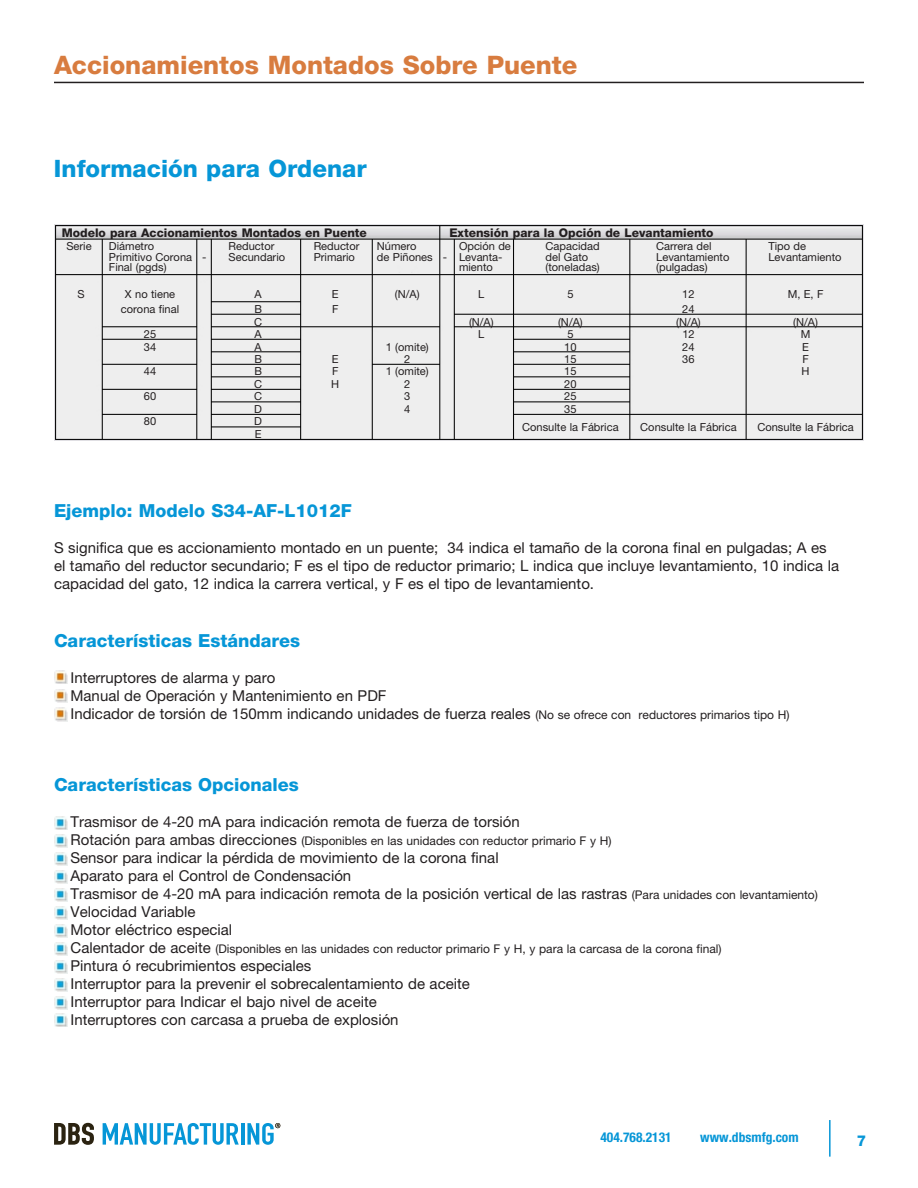
<style>
.page{position:relative;width:918px;height:1188px;background:#fff}
.page>*{position:absolute;margin:0;border:0;box-sizing:border-box;transform-origin:0 0}
.t1{font:800 25.5px "Helvetica Neue";color:#d87c3f}
.t2{font:800 24px "Helvetica Neue";color:#0696d7}
.t3{font:800 18px "Helvetica Neue";color:#0696d7}
.t4{font:15px/18px "Helvetica Neue";color:#231f20}
.t5{font:800 15px "Helvetica Neue";color:#0696d7}
.t6{font:700 condensed 13.5px "Helvetica Neue";color:#0696d7}
.t7{font:12px "Helvetica Neue";color:#231f20}
.copy{font:800 12px "Helvetica Neue";color:#231f20}
.copy-2{font:11.1px "Helvetica Neue";color:#231f20}
.s1{font-size:12px}
.s2{font-size:15px}
</style>
<div class="page">
<img style="left:54px;top:224px;width:810px;height:216px">
<svg style="left:54px;top:671px;width:13px;height:13px"></svg>
<svg style="left:54px;top:708px;width:13px;height:13px"></svg>
<img style="left:54px;top:689px;width:13px;height:14px">
<svg style="left:54px;top:817px;width:13px;height:13px"></svg>
<img style="left:54px;top:852px;width:13px;height:14px">
<img style="left:54px;top:834px;width:13px;height:14px">
<img style="left:54px;top:870px;width:13px;height:14px">
<hr style="left:54px;top:82px;width:810px;height:1px;background:#231f20">
<hr style="left:829px;top:1120px;width:2px;height:37px;background:#0696d7">
<svg style="left:54px;top:1123px;width:40px;height:22px"></svg>
<svg style="left:103px;top:1123px;width:136px;height:22px"></svg>
<hr style="left:241px;top:1123px;width:3px;height:22px;background:#0696d7">
<svg style="left:247px;top:1123px;width:33px;height:22px"></svg>
<svg style="left:54px;top:888px;width:13px;height:139px"></svg>
<p class="t1" style="left:54px;top:49px;width:525px">Accionamientos Montados Sobre Puente</p>
<p class="t2" style="left:54px;top:154px;width:314px">Información para Ordenar</p>
<p class="copy" style="left:62px;top:226px;width:307px">Modelo para Accionamientos Montados en Puente</p>
<p class="copy" style="left:449px;top:226px;width:266px">Extensión para la Opción de Levantamiento</p>
<p class="copy-2" style="left:66px;top:240px;width:27px">Serie</p>
<p class="copy-2" style="left:109px;top:240px;width:47px">Diámetro</p>
<p class="copy-2" style="left:229px;top:240px;width:47px">Reductor</p>
<p class="copy-2" style="left:314px;top:240px;width:47px">Reductor</p>
<p class="copy-2" style="left:377px;top:240px;width:41px">Número</p>
<p class="copy-2" style="left:459px;top:240px;width:53px">Opción de</p>
<p class="copy-2" style="left:546px;top:240px;width:56px">Capacidad</p>
<p class="copy-2" style="left:656px;top:240px;width:57px">Carrera del</p>
<p class="copy-2" style="left:768px;top:240px;width:39px">Tipo de</p>
<p class="copy-2" style="left:109px;top:250px;width:99px">Primitivo Corona -</p>
<p class="copy-2" style="left:229px;top:250px;width:58px">Secundario</p>
<p class="copy-2" style="left:314px;top:250px;width:43px">Primario</p>
<p class="copy-2" style="left:377px;top:250px;width:127px">de Piñones - Levanta-</p>
<p class="copy-2" style="left:546px;top:250px;width:44px">del Gato</p>
<p class="copy-2" style="left:656px;top:250px;width:75px">Levantamiento</p>
<p class="copy-2" style="left:768px;top:250px;width:75px">Levantamiento</p>
<p class="copy-2" style="left:109px;top:261px;width:59px">Final (pgds)</p>
<p class="copy-2" style="left:459px;top:261px;width:35px">miento</p>
<p class="copy-2" style="left:546px;top:261px;width:56px">(toneladas)</p>
<p class="copy-2" style="left:656px;top:261px;width:53px">(pulgadas)</p>
<p class="copy-2" style="left:77px;top:288px;width:9px">S</p>
<p class="copy-2" style="left:125px;top:288px;width:52px">X no tiene</p>
<p class="copy-2" style="left:255px;top:288px;width:9px">A</p>
<p class="copy-2" style="left:332px;top:288px;width:8px">E</p>
<p class="copy-2" style="left:395px;top:288px;width:26px">(N/A)</p>
<p class="copy-2" style="left:478px;top:288px;width:8px">L</p>
<p class="copy-2" style="left:567px;top:288px;width:8px">5</p>
<p class="copy-2" style="left:682px;top:288px;width:14px">12</p>
<p class="copy-2" style="left:788px;top:288px;width:37px">M, E, F</p>
<p class="copy-2" style="left:121px;top:303px;width:60px">corona final</p>
<p class="copy-2" style="left:254px;top:303px;width:9px">B</p>
<p class="copy-2" style="left:332px;top:303px;width:8px">F</p>
<p class="copy-2" style="left:682px;top:303px;width:14px">24</p>
<p class="copy-2" style="left:254px;top:315px;width:10px">C</p>
<p class="copy-2" style="left:469px;top:315px;width:26px">(N/A)</p>
<p class="copy-2" style="left:558px;top:315px;width:26px">(N/A)</p>
<p class="copy-2" style="left:676px;top:315px;width:26px">(N/A)</p>
<p class="copy-2" style="left:793px;top:315px;width:26px">(N/A)</p>
<p class="copy-2" style="left:144px;top:328px;width:14px">25</p>
<p class="copy-2" style="left:255px;top:328px;width:9px">A</p>
<p class="copy-2" style="left:478px;top:328px;width:8px">L</p>
<p class="copy-2" style="left:567px;top:328px;width:8px">5</p>
<p class="copy-2" style="left:682px;top:328px;width:14px">12</p>
<p class="copy-2" style="left:801px;top:328px;width:11px">M</p>
<p class="copy-2" style="left:144px;top:340px;width:14px">34</p>
<p class="copy-2" style="left:255px;top:340px;width:9px">A</p>
<p class="copy-2" style="left:386px;top:340px;width:45px">1 (omite)</p>
<p class="copy-2" style="left:564px;top:340px;width:14px">10</p>
<p class="copy-2" style="left:682px;top:340px;width:14px">24</p>
<p class="copy-2" style="left:802px;top:340px;width:8px">E</p>
<p class="copy-2" style="left:254px;top:352px;width:9px">B</p>
<p class="copy-2" style="left:332px;top:352px;width:8px">E</p>
<p class="copy-2" style="left:404px;top:352px;width:8px">2</p>
<p class="copy-2" style="left:564px;top:352px;width:14px">15</p>
<p class="copy-2" style="left:682px;top:352px;width:14px">36</p>
<p class="copy-2" style="left:802px;top:352px;width:8px">F</p>
<p class="copy-2" style="left:144px;top:365px;width:14px">44</p>
<p class="copy-2" style="left:254px;top:365px;width:9px">B</p>
<p class="copy-2" style="left:332px;top:365px;width:8px">F</p>
<p class="copy-2" style="left:386px;top:365px;width:45px">1 (omite)</p>
<p class="copy-2" style="left:564px;top:365px;width:14px">15</p>
<p class="copy-2" style="left:802px;top:365px;width:10px">H</p>
<p class="copy-2" style="left:254px;top:377px;width:10px">C</p>
<p class="copy-2" style="left:331px;top:377px;width:10px">H</p>
<p class="copy-2" style="left:404px;top:377px;width:8px">2</p>
<p class="copy-2" style="left:564px;top:377px;width:14px">20</p>
<p class="copy-2" style="left:144px;top:390px;width:14px">60</p>
<p class="copy-2" style="left:254px;top:390px;width:10px">C</p>
<p class="copy-2" style="left:404px;top:390px;width:8px">3</p>
<p class="copy-2" style="left:564px;top:390px;width:14px">25</p>
<p class="copy-2" style="left:254px;top:402px;width:9px">D</p>
<p class="copy-2" style="left:404px;top:402px;width:8px">4</p>
<p class="copy-2" style="left:564px;top:402px;width:14px">35</p>
<p class="copy-2" style="left:144px;top:414px;width:14px">80</p>
<p class="copy-2" style="left:254px;top:414px;width:9px">D</p>
<p class="copy-2" style="left:255px;top:428px;width:8px">E</p>
<p class="copy-2" style="left:522px;top:420px;width:98px">Consulte la Fábrica</p>
<p class="copy-2" style="left:640px;top:420px;width:98px">Consulte la Fábrica</p>
<p class="copy-2" style="left:757px;top:420px;width:98px">Consulte la Fábrica</p>
<p class="t3" style="left:54px;top:500px;width:299px">Ejemplo: Modelo S34-AF-L1012F</p>
<p class="t4" style="left:54px;top:539px;width:787px">S significa que es accionamiento montado en un puente; 34 indica el tamaño de la corona final en pulgadas; A es el tamaño del reductor secundario; F es el tipo de reductor primario; L indica que incluye levantamiento, 10 indica la capacidad del gato, 12 indica la carrera vertical, y F es el tipo de levantamiento.</p>
<p class="t3" style="left:54px;top:630px;width:248px">Características Estándares</p>
<p class="t4" style="left:71px;top:668px;width:206px">Interruptores de alarma y paro</p>
<p class="t4" style="left:54px;top:686px;width:334px">• Manual de Operación y Mantenimiento en PDF</p>
<p class="t4" style="left:54px;top:704px;width:737px">• Indicador de torsión de 150mm indicando unidades de fuerza reales <span class="s1">(No se ofrece con reductores primarios tipo H)</span></p>
<p class="t3" style="left:54px;top:774px;width:246px">Características Opcionales</p>
<p class="t4" style="left:71px;top:812px;width:451px">Trasmisor de 4-20 mA para indicación remota de fuerza de torsión</p>
<p class="t7" style="left:71px;top:834px;width:543px"><span class="s2">Rotación para ambas direcciones</span> (Disponibles en las unidades con reductor primario F y H)</p>
<p class="t4" style="left:71px;top:848px;width:430px">Sensor para indicar la pérdida de movimiento de la corona final</p>
<p class="t4" style="left:71px;top:866px;width:282px">Aparato para el Control de Condensación</p>
<p class="t4" style="left:71px;top:884px;width:749px">Trasmisor de 4-20 mA para indicación remota de la posición vertical de las rastras <span class="s1">(Para unidades con levantamiento)</span></p>
<p class="t4" style="left:71px;top:902px;width:126px">Velocidad Variable</p>
<p class="t4" style="left:71px;top:920px;width:163px">Motor eléctrico especial</p>
<p class="t7" style="left:71px;top:942px;width:653px"><span class="s2">Calentador de aceite</span> (Disponibles en las unidades con reductor primario F y H, y para la carcasa de la corona final)</p>
<p class="t4" style="left:71px;top:956px;width:242px">Pintura ó recubrimientos especiales</p>
<p class="t4" style="left:71px;top:974px;width:401px">Interruptor para la prevenir el sobrecalentamiento de aceite</p>
<p class="t4" style="left:71px;top:992px;width:308px">Interruptor para Indicar el bajo nivel de aceite</p>
<p class="t4" style="left:71px;top:1010px;width:330px">Interruptores con carcasa a prueba de explosión</p>
<p class="t6" style="left:600px;top:1129px;width:73px">404.768.2131</p>
<p class="t6" style="left:700px;top:1129px;width:100px">www.dbsmfg.com</p>
<p class="t5" style="left:857px;top:1131px;width:11px">7</p>
</div>
